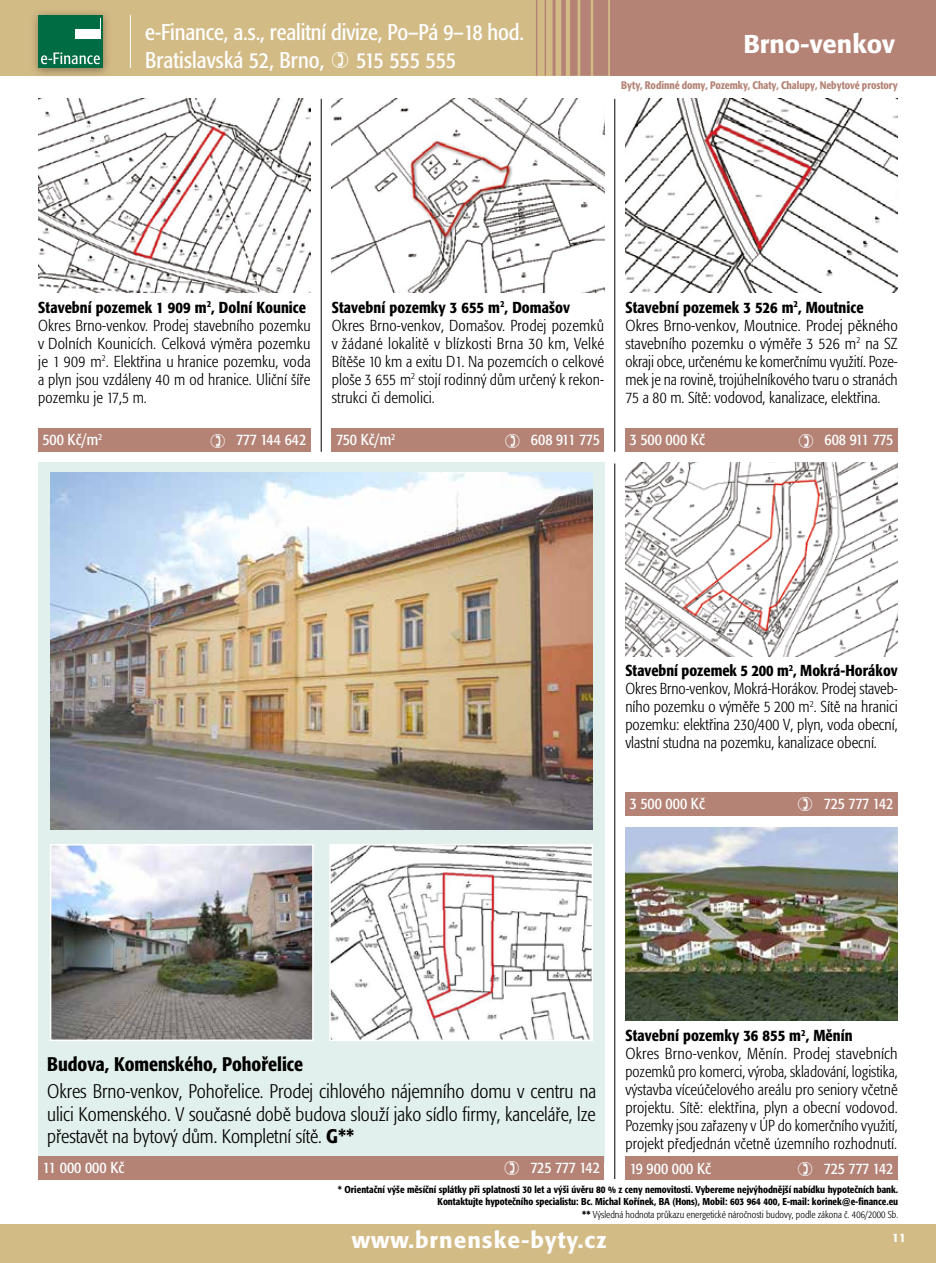
<style>
.page{position:relative;width:936px;height:1263px;background:#fff}
.page>*{position:absolute;margin:0;border:0;box-sizing:border-box;transform-origin:0 0}
.t1{font:500 25.5px "Formata";color:#fff}
.t2{font:condensed 22.5px/28.5px "Formata";letter-spacing:-.005em;color:#fff}
.t3{font:500 22.5px "Formata";letter-spacing:.045em;color:#fff}
.t4{font:300 condensed 19.5px/22.5px "Formata";color:#000;text-align:justify}
.t5{font:500 condensed 19.5px "Formata";color:#000}
.t6{font:300 condensed 15.75px/18px "Formata";letter-spacing:.005em;color:#000}
.t7{font:condensed 15.75px "Formata";letter-spacing:-.01em;color:#fff}
.t8{font:condensed 15.75px "Formata";letter-spacing:-.03em;color:#fff}
.t9{font:500 12px "Formata";color:#fff}
.t10{font:500 condensed 10.8px "Formata";letter-spacing:-.005em;color:#b48376}
.t11{font:500 condensed 9.9px/11.9px "Formata";color:#000;text-align:right}
.t12{font:300 condensed 9.9px "Formata";color:#000}
.s1{font-weight:500}
.s2{font-weight:700}
</style>
<div class="page">
<img style="left:332px;top:99px;width:272px;height:193px">
<div style="left:332px;top:428px;width:272px;height:24px;background:#b48376"></div>
<img style="left:625px;top:99px;width:272px;height:193px">
<div style="left:625px;top:428px;width:272px;height:24px;background:#b48376"></div>
<img style="left:625px;top:462px;width:272px;height:194px">
<div style="left:625px;top:792px;width:272px;height:23px;background:#b48376"></div>
<img style="left:625px;top:827px;width:272px;height:194px">
<div style="left:625px;top:1157px;width:272px;height:23px;background:#b48376"></div>
<div style="left:38px;top:462px;width:566px;height:700px;background:#e1f0ec"></div>
<div style="left:39px;top:1156px;width:565px;height:23px;background:#b48376"></div>
<img style="left:51px;top:473px;width:541px;height:356px">
<img style="left:53px;top:847px;width:257px;height:191px">
<div style="left:50px;top:844px;width:263px;height:197px;border:2px solid #fff"></div>
<img style="left:332px;top:847px;width:258px;height:191px">
<div style="left:329px;top:844px;width:264px;height:197px;border:2px solid #fff"></div>
<img style="left:38px;top:99px;width:272px;height:193px">
<div style="left:38px;top:428px;width:272px;height:24px;background:#b48376"></div>
<hr style="left:614px;top:99px;width:1px;height:353px;background:#000">
<hr style="left:614px;top:463px;width:1px;height:716px;background:#000">
<hr style="left:321px;top:99px;width:1px;height:353px;background:#000">
<div style="left:0;top:1225px;width:607px;height:38px;background:#d3bb86"></div>
<div style="left:607px;top:1225px;width:328px;height:38px;background:#d3bb86"></div>
<div style="left:544px;top:0;width:391px;height:76px;background:#b48376"></div>
<div style="left:2px;top:0;width:608px;height:76px;background:#d3bb86"></div>
<hr style="left:536px;top:0;width:1px;height:76px;background:#b48376">
<hr style="left:544px;top:0;width:2px;height:76px;background:#b48376">
<hr style="left:552px;top:0;width:3px;height:76px;background:#b48376">
<div style="left:561px;top:0;width:5px;height:76px;background:#b48376"></div>
<div style="left:570px;top:0;width:7px;height:76px;background:#b48376"></div>
<div style="left:580px;top:0;width:10px;height:76px;background:#b48376"></div>
<div style="left:593px;top:0;width:15px;height:76px;background:#b48376"></div>
<div style="left:29px;top:8px;width:83px;height:71px;background:#000;opacity:.35"></div>
<div style="left:38px;top:15px;width:65px;height:53px;background:#006c43"></div>
<div style="left:75px;top:29px;width:24px;height:10px;background:#fff"></div>
<svg style="left:41px;top:52px;width:59px;height:12px"></svg>
<hr style="left:130px;top:15px;width:1px;height:53px;background:#fff">
<hr style="left:0;top:0;width:2px;height:76px;background:#d3bb86">
<h2 class="t2" style="left:145px;top:18px;width:380px">e-Finance, a.s., realitní divize, Po–Pá 9–18 hod.<br>Bratislavská 52, Brno,</h2>
<h2 class="t2" style="left:356px;top:46px;width:101px">515 555 555</h2>
<h1 class="t1" style="left:743px;top:28px;width:153px">Brno-venkov</h1>
<p class="t10" style="left:621px;top:79px;width:278px">Byty, Rodinné domy, Pozemky, Chaty, Chalupy, Nebytové prostory</p>
<p class="t6" style="left:38px;top:298px;width:274px"><span class="s1">Stavební pozemek 1 909 m</span><sup>2</sup><span class="s1">, Dolní Kounice </span>Okres Brno-venkov. Prodej stavebního pozemku v Dolních Kounicích. Celková výměra pozemku je 1 909 m<sup>2</sup>. Elektřina u hranice pozemku, voda a plyn jsou vzdáleny 40 m od hranice. Uliční šíře pozemku je 17,5 m.</p>
<p class="t7" style="left:43px;top:431px;width:61px">500 Kč/m<sup>2</sup></p>
<p class="t7" style="left:236px;top:431px;width:72px">777 144 642</p>
<p class="t6" style="left:332px;top:298px;width:274px"><span class="s1">Stavební pozemky 3 655 m</span><sup>2</sup><span class="s1">, Domašov </span>Okres Brno-venkov, Domašov. Prodej pozemků v žádané lokalitě v blízkosti Brna 30 km, Velké Bítěše 10 km a exitu D1. Na pozemcích o celkové ploše 3 655 m<sup>2</sup> stojí rodinný dům určený k rekon&shy;strukci či demolici.</p>
<p class="t7" style="left:336px;top:431px;width:61px">750 Kč/m<sup>2</sup></p>
<p class="t8" style="left:531px;top:431px;width:70px">608 911 775</p>
<p class="t6" style="left:625px;top:298px;width:274px"><span class="s1">Stavební pozemek 3 526 m</span><sup>2</sup><span class="s1">, Moutnice </span>Okres Brno-venkov, Moutnice. Prodej pěkného stavebního pozemku o výměře 3 526 m<sup>2</sup> na SZ okraji obce, určenému ke komerčnímu využití. Poze&shy;mek je na rovině, trojúhelníkového tvaru o stranách 75 a 80 m. Sítě: vodovod, kanalizace, elektřina.</p>
<p class="t7" style="left:629px;top:431px;width:77px">3 500 000 Kč</p>
<p class="t8" style="left:824px;top:431px;width:70px">608 911 775</p>
<p class="t6" style="left:625px;top:662px;width:274px;text-align:justify"><span class="s1">Stavební pozemek 5 200 m</span><sup>2</sup><span class="s1">, Mokrá-Horákov </span>Okres Brno-venkov, Mokrá-Horákov. Prodej staveb&shy;ního pozemku o výměře 5 200 m<sup>2</sup>. Sítě na hranici pozemku: elektřina 230/400 V, plyn, voda obecní, vlastní studna na pozemku, kanalizace obecní.</p>
<p class="t7" style="left:629px;top:794px;width:77px">3 500 000 Kč</p>
<p class="t7" style="left:823px;top:794px;width:71px">725 777 142</p>
<p class="t5" style="left:47px;top:1052px;width:257px">Budova, Komenského, Pohořelice</p>
<p class="t4" style="left:47px;top:1080px;width:550px">Okres Brno-venkov, Pohořelice. Prodej cihlového nájemního domu v centru na ulici Komenského. V současné době budova slouží jako sídlo firmy, kanceláře, lze přestavět na bytový dům. Kompletní sítě. <span class="s1">G**</span></p>
<p class="t7" style="left:43px;top:1158px;width:83px">11 000 000 Kč</p>
<p class="t7" style="left:530px;top:1158px;width:71px">725 777 142</p>
<p class="t6" style="left:625px;top:1026px;width:274px"><span class="s1">Stavební pozemky 36 855 m</span><sup>2</sup><span class="s1">, Měnín<br></span>Okres Brno-venkov, Měnín. Prodej stavebních pozemků pro komerci, výroba, skladování, logistika, výstavba víceúčelového areálu pro seniory včetně projektu. Sítě: elektřina, plyn a obecní vodovod.<br>Pozemky jsou zařazeny v ÚP do komerčního využití, projekt předjednán včetně územního rozhodnutí.</p>
<p class="t7" style="left:629px;top:1159px;width:83px">19 900 000 Kč</p>
<p class="t7" style="left:823px;top:1159px;width:71px">725 777 142</p>
<p class="t11" style="left:338px;top:1183px;width:562px">* Orientační výše měsíční splátky při splatnosti 30 let a výši úvěru 80 % z ceny nemovitosti. Vybereme nejvýhodnější nabídku hypotečních bank.<br>Kontaktujte hypotečního specialistu: Bc. Michal Kořínek, BA (Hons), Mobil: 603 964 400, E-mail: korinek@e-finance.eu</p>
<p class="t12" style="left:582px;top:1209px;width:317px"><span class="s2">**</span> Výsledná hodnota průkazu energetické náročnosti budovy, podle zákona č. 406/2000 Sb.</p>
<h2 class="t3" style="left:352px;top:1226px;width:256px">www.brnenske-byty.cz</h2>
<p class="t9" style="left:892px;top:1230px;width:16px">11</p>
</div>
